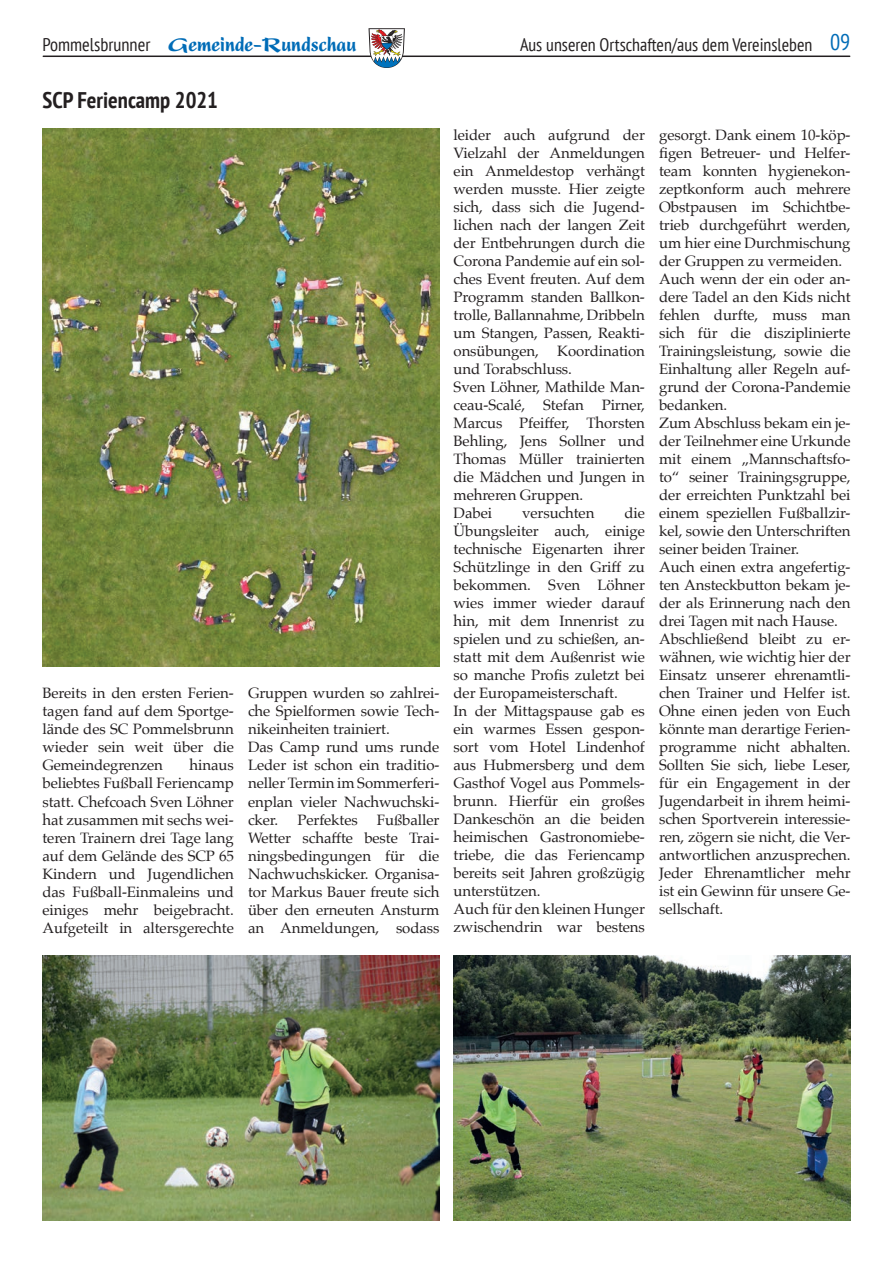
<style>
.page{position:relative;width:893px;height:1263px;background:#fff}
.page>*{position:absolute;margin:0;border:0;box-sizing:border-box;transform-origin:0 0}
.t1{font:700 condensed 22.5px "PT Sans";color:#231f20}
.t2{font:900 condensed 22.05px "Present";color:#006cb7}
.t3{font:condensed 18px "PT Sans";color:#231f20}
.t4{font:15px/18px "Palatino";letter-spacing:-.005em;color:#231f20}
.s1{font-family:"PT Sans";font-weight:400;font-size:18.45px;color:#231f20}
.s2{font-size:22.5px;color:#006cb7}
</style>
<div class="page">
<hr style="left:43px;top:56px;width:807px;height:1px;background:#231f20">
<svg style="left:368px;top:28px;width:37px;height:40px"></svg>
<img style="left:43px;top:956px;width:396px;height:264px">
<img style="left:454px;top:956px;width:396px;height:264px">
<img style="left:43px;top:128px;width:396px;height:538px">
<h2 class="t2" style="left:43px;top:32px;width:315px"><span class="s1">Pommelsbrunner</span> Gemeinde-Rundschau</h2>
<p class="t3" style="left:520px;top:33px;width:332px">Aus unseren Ortschaften/aus dem Vereinsleben <span class="s2">09</span></p>
<h1 class="t1" style="left:43px;top:85px;width:177px">SCP Feriencamp 2021</h1>
<p class="t4" style="left:43px;top:684px;width:193px;text-align:justify">Bereits in den ersten Ferien&shy;tagen fand auf dem Sportge&shy;lände des SC Pommelsbrunn wieder sein weit über die Gemeindegrenzen</p>
<p class="t4" style="left:43px;top:756px;width:193px;text-align:justify;text-indent:147px">hinaus beliebtes Fußball Feriencamp statt. Chefcoach Sven Löhner hat zusammen mit sechs wei&shy;teren Trainern drei Tage lang auf dem Gelände des SCP 65<br>Kindern und Jugendlichen das Fußball-Einmaleins und einiges mehr beigebracht.<br>Aufgeteilt in altersgerechte</p>
<p class="t4" style="left:248px;top:684px;width:193px">Gruppen wurden so zahlrei&shy;che Spielformen sowie Tech&shy;nikeinheiten trainiert.<br>Das Camp rund ums runde<br>Leder ist schon ein traditio&shy;neller Termin im Sommerferi&shy;enplan vieler Nachwuchski&shy;cker.</p>
<p class="t4" style="left:248px;top:810px;width:193px;text-align:justify;text-indent:129px">Fußballer Wetter schaffte beste Trai&shy;ningsbedingungen für die Nachwuchskicker. Organisa&shy;tor Markus Bauer freute sich über den erneuten Ansturm an Anmeldungen, sodass</p>
<p class="t4" style="left:297px;top:810px;width:62px">Perfektes</p>
<p class="t4" style="left:454px;top:126px;width:193px">leider auch aufgrund der<br>Vielzahl der Anmeldungen ein Anmeldestop verhängt werden musste. Hier zeigte sich, dass sich die Jugend&shy;lichen nach der langen Zeit der Entbehrungen durch die<br>Corona Pandemie auf ein sol&shy;ches Event freuten. Auf dem<br>Programm standen Ballkon&shy;trolle, Ballannahme, Dribbeln um Stangen, Passen, Reakti&shy;onsübungen, Koordination und Torabschluss.<br>Sven Löhner, Mathilde Man&shy;ceau-Scalé, Stefan Pirner,<br>Marcus Pfeiffer, Thorsten<br>Behling, Jens Sollner und<br>Thomas Müller trainierten die Mädchen und Jungen in mehreren Gruppen.<br>Dabei</p>
<p class="t4" style="left:522px;top:504px;width:74px">versuchten</p>
<p class="t4" style="left:454px;top:504px;width:193px;text-indent:171px">die<br>Übungsleiter auch, einige technische Eigenarten ihrer<br>Schützlinge in den Griff zu bekommen. Sven Löhner wies immer wieder darauf hin, mit dem Innenrist zu spielen und zu schießen, an&shy;statt mit dem Außenrist wie so manche Profis zuletzt bei der Europameisterschaft.<br>In der Mittagspause gab es ein warmes Essen gespon&shy;sort vom Hotel Lindenhof aus Hubmersberg und dem<br>Gasthof Vogel aus Pommels&shy;brunn. Hierfür ein großes<br>Dankeschön an die beiden heimischen Gastronomiebe&shy;triebe, die das Feriencamp bereits seit Jahren großzügig unterstützen.<br>Auch für den kleinen Hunger zwischendrin war bestens</p>
<p class="t4" style="left:659px;top:126px;width:193px">gesorgt. Dank einem 10-köp&shy;figen Betreuer- und Helfer&shy;team konnten hygienekon&shy;zeptkonform auch mehrere<br>Obstpausen im Schichtbe&shy;trieb durchgeführt werden, um hier eine Durchmischung der Gruppen zu vermeiden.<br>Auch wenn der ein oder an&shy;dere Tadel an den Kids nicht fehlen durfte, muss man sich für die disziplinierte<br>Trainingsleistung, sowie die<br>Einhaltung aller Regeln auf&shy;grund der Corona-Pandemie bedanken.<br>Zum Abschluss bekam ein je&shy;der Teilnehmer eine Urkunde mit einem „Mannschaftsfo&shy;to“ seiner Trainingsgruppe, der erreichten Punktzahl bei einem speziellen Fußballzir&shy;kel, sowie den Unterschriften seiner beiden Trainer.<br>Auch einen extra angefertig&shy;ten Ansteckbutton bekam je&shy;der als Erinnerung nach den drei Tagen mit nach Hause.<br>Abschließend bleibt zu er&shy;wähnen, wie wichtig hier der<br>Einsatz unserer ehrenamtli&shy;chen Trainer und Helfer ist.<br>Ohne einen jeden von Euch könnte man derartige Ferien&shy;programme nicht abhalten.<br>Sollten Sie sich, liebe Leser, für ein Engagement in der<br>Jugendarbeit in ihrem heimi&shy;schen Sportverein interessie&shy;ren, zögern sie nicht, die Ver&shy;antwortlichen anzusprechen.<br>Jeder Ehrenamtlicher mehr ist ein Gewinn für unsere Ge&shy;sellschaft.</p>
</div>
